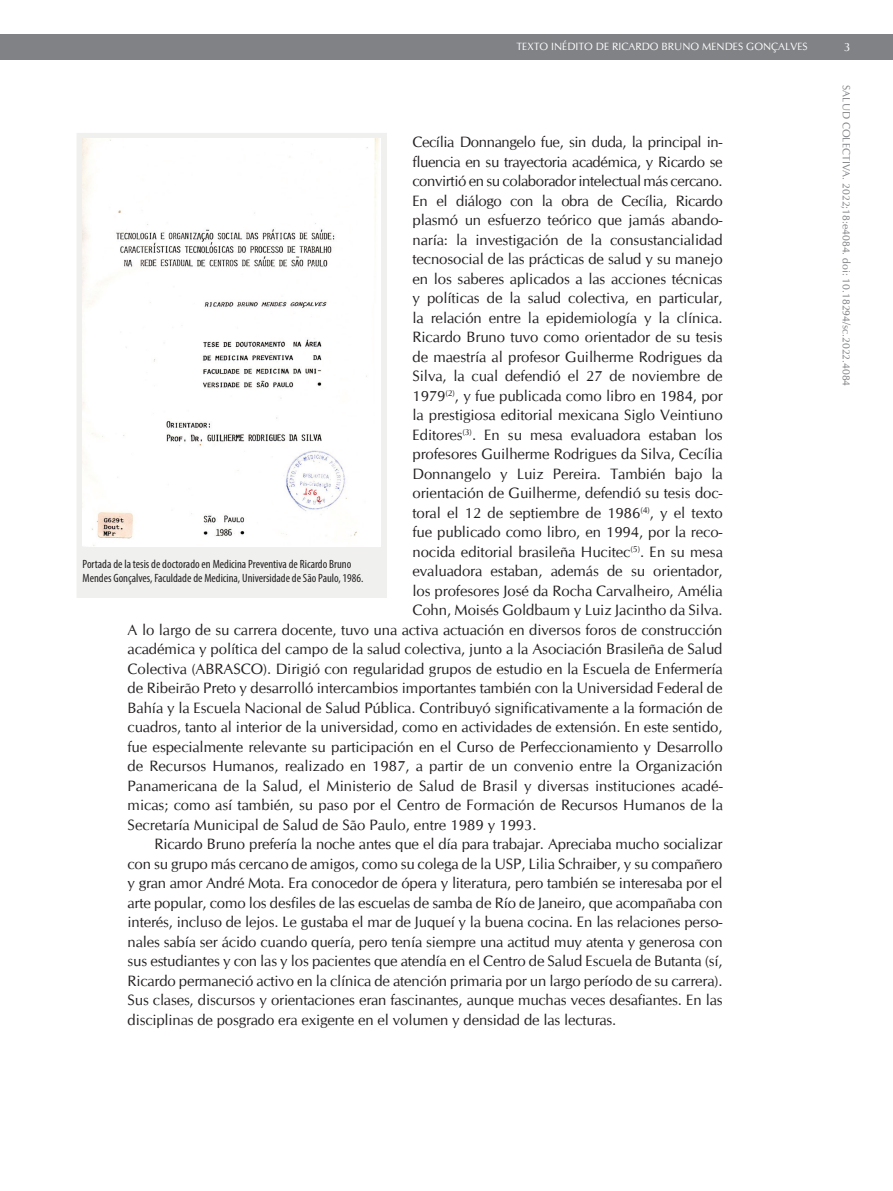
<style>
.page{position:relative;width:893px;height:1191px;background:#fff}
.page>*{position:absolute;margin:0;border:0;box-sizing:border-box;transform-origin:0 0}
.t1{font:15px "CG Omega";letter-spacing:-.005em;color:#231f20}
.t2{font:15px "CG Omega";letter-spacing:-.025em;color:#231f20}
.t3{font:condensed 12px/14.4px "Myriad Pro";color:#231f20}
.t4{font:12px "CG Omega";color:#fff}
.t5{font:10.5px "CG Omega";color:#808285}
.t6{font:10.5px "CG Omega";color:#fff}
</style>
<div class="page">
<div style="left:0;top:34px;width:893px;height:26px;background:#808285"></div>
<div style="left:77px;top:133px;width:310px;height:465px;background:#f0f1ef"></div>
<img style="left:83px;top:139px;width:297px;height:408px">
<p class="t6" style="left:516px;top:40px;width:293px">Texto inédito de Ricardo Bruno Mendes Gonçalves</p>
<p class="t4" style="left:844px;top:40px;width:8px">3</p>
<p class="t5" style="left:852px;top:85px;width:303px;rotate:90deg">SALUD COLECTIVA. 2022;18:e4084. doi: 10.18294/sc.2022.4084</p>
<p class="t2" style="left:412px;top:133px;width:312px">Cecília Donnangelo fue, sin duda, la principal in-</p>
<p class="t2" style="left:412px;top:152px;width:312px">fluencia en su trayectoria académica, y Ricardo se</p>
<p class="t2" style="left:412px;top:172px;width:312px">convirtió en su colaborador intelectual más cercano.</p>
<p class="t2" style="left:412px;top:191px;width:312px">En el diálogo con la obra de Cecília, Ricardo</p>
<p class="t1" style="left:412px;top:211px;width:312px">plasmó un esfuerzo teórico que jamás abando-</p>
<p class="t1" style="left:412px;top:230px;width:312px">naría: la investigación de la consustancialidad</p>
<p class="t1" style="left:412px;top:250px;width:312px">tecnosocial de las prácticas de salud y su manejo</p>
<p class="t1" style="left:412px;top:269px;width:312px">en los saberes aplicados a las acciones técnicas</p>
<p class="t1" style="left:412px;top:289px;width:312px">y políticas de la salud colectiva, en particular,</p>
<p class="t1" style="left:412px;top:308px;width:312px">la relación entre la epidemiología y la clínica.</p>
<p class="t1" style="left:412px;top:328px;width:312px">Ricardo Bruno tuvo como orientador de su tesis</p>
<p class="t1" style="left:412px;top:347px;width:312px">de maestría al profesor Guilherme Rodrigues da</p>
<p class="t1" style="left:412px;top:367px;width:312px">Silva, la cual defendió el 27 de noviembre de</p>
<p class="t1" style="left:412px;top:386px;width:312px">1979<sup>(2)</sup>, y fue publicada como libro en 1984, por</p>
<p class="t1" style="left:412px;top:406px;width:312px">la prestigiosa editorial mexicana Siglo Veintiuno</p>
<p class="t1" style="left:412px;top:425px;width:312px">Editores<sup>(3)</sup>. En su mesa evaluadora estaban los</p>
<p class="t1" style="left:412px;top:445px;width:312px">profesores Guilherme Rodrigues da Silva, Cecília</p>
<p class="t1" style="left:412px;top:464px;width:312px">Donnangelo y Luiz Pereira. También bajo la</p>
<p class="t1" style="left:412px;top:484px;width:312px">orientación de Guilherme, defendió su tesis doc-</p>
<p class="t1" style="left:412px;top:503px;width:312px">toral el 12 de septiembre de 1986<sup>(4)</sup>, y el texto</p>
<p class="t1" style="left:412px;top:523px;width:312px">fue publicado como libro, en 1994, por la reco-</p>
<p class="t1" style="left:412px;top:542px;width:312px">nocida editorial brasileña Hucitec<sup>(5)</sup>. En su mesa</p>
<p class="t1" style="left:412px;top:562px;width:312px">evaluadora estaban, además de su orientador,</p>
<p class="t1" style="left:412px;top:581px;width:312px">los profesores José da Rocha Carvalheiro, Amélia</p>
<p class="t1" style="left:412px;top:601px;width:312px">Cohn, Moisés Goldbaum y Luiz Jacintho da Silva.</p>
<p class="t1" style="left:128px;top:620px;width:596px">A lo largo de su carrera docente, tuvo una activa actuación en diversos foros de construcción</p>
<p class="t1" style="left:128px;top:640px;width:596px">académica y política del campo de la salud colectiva, junto a la Asociación Brasileña de Salud</p>
<p class="t1" style="left:128px;top:659px;width:597px">Colectiva (ABRASCO). Dirigió con regularidad grupos de estudio en la Escuela de Enfermería</p>
<p class="t1" style="left:128px;top:679px;width:597px">de Ribeirão Preto y desarrolló intercambios importantes también con la Universidad Federal de</p>
<p class="t1" style="left:128px;top:698px;width:596px">Bahía y la Escuela Nacional de Salud Pública. Contribuyó significativamente a la formación de</p>
<p class="t1" style="left:128px;top:718px;width:596px">cuadros, tanto al interior de la universidad, como en actividades de extensión. En este sentido,</p>
<p class="t1" style="left:128px;top:737px;width:597px">fue especialmente relevante su participación en el Curso de Perfeccionamiento y Desarrollo</p>
<p class="t1" style="left:128px;top:757px;width:597px">de Recursos Humanos, realizado en 1987, a partir de un convenio entre la Organización</p>
<p class="t1" style="left:128px;top:776px;width:597px">Panamericana de la Salud, el Ministerio de Salud de Brasil y diversas instituciones acadé-</p>
<p class="t1" style="left:128px;top:796px;width:597px">micas; como así también, su paso por el Centro de Formación de Recursos Humanos de la</p>
<p class="t1" style="left:128px;top:815px;width:411px">Secretaría Municipal de Salud de São Paulo, entre 1989 y 1993.</p>
<p class="t1" style="left:155px;top:835px;width:569px">Ricardo Bruno prefería la noche antes que el día para trabajar. Apreciaba mucho socializar</p>
<p class="t1" style="left:128px;top:854px;width:596px">con su grupo más cercano de amigos, como su colega de la USP, Lilia Schraiber, y su compañero</p>
<p class="t1" style="left:128px;top:874px;width:597px">y gran amor André Mota. Era conocedor de ópera y literatura, pero también se interesaba por el</p>
<p class="t1" style="left:128px;top:893px;width:597px">arte popular, como los desfiles de las escuelas de samba de Río de Janeiro, que acompañaba con</p>
<p class="t1" style="left:128px;top:913px;width:596px">interés, incluso de lejos. Le gustaba el mar de Juqueí y la buena cocina. En las relaciones perso-</p>
<p class="t1" style="left:128px;top:932px;width:597px">nales sabía ser ácido cuando quería, pero tenía siempre una actitud muy atenta y generosa con</p>
<p class="t1" style="left:128px;top:952px;width:596px">sus estudiantes y con las y los pacientes que atendía en el Centro de Salud Escuela de Butanta (sí,</p>
<p class="t1" style="left:128px;top:971px;width:596px">Ricardo permaneció activo en la clínica de atención primaria por un largo período de su carrera).</p>
<p class="t1" style="left:128px;top:991px;width:596px">Sus clases, discursos y orientaciones eran fascinantes, aunque muchas veces desafiantes. En las</p>
<p class="t1" style="left:128px;top:1010px;width:490px">disciplinas de posgrado era exigente en el volumen y densidad de las lecturas.</p>
<p class="t3" style="left:83px;top:556px;width:282px">Portada de la tesis de doctorado en Medicina Preventiva de Ricardo Bruno<br>Mendes Gonçalves, Faculdade de Medicina, Universidade de São Paulo, 1986.</p>
</div>
